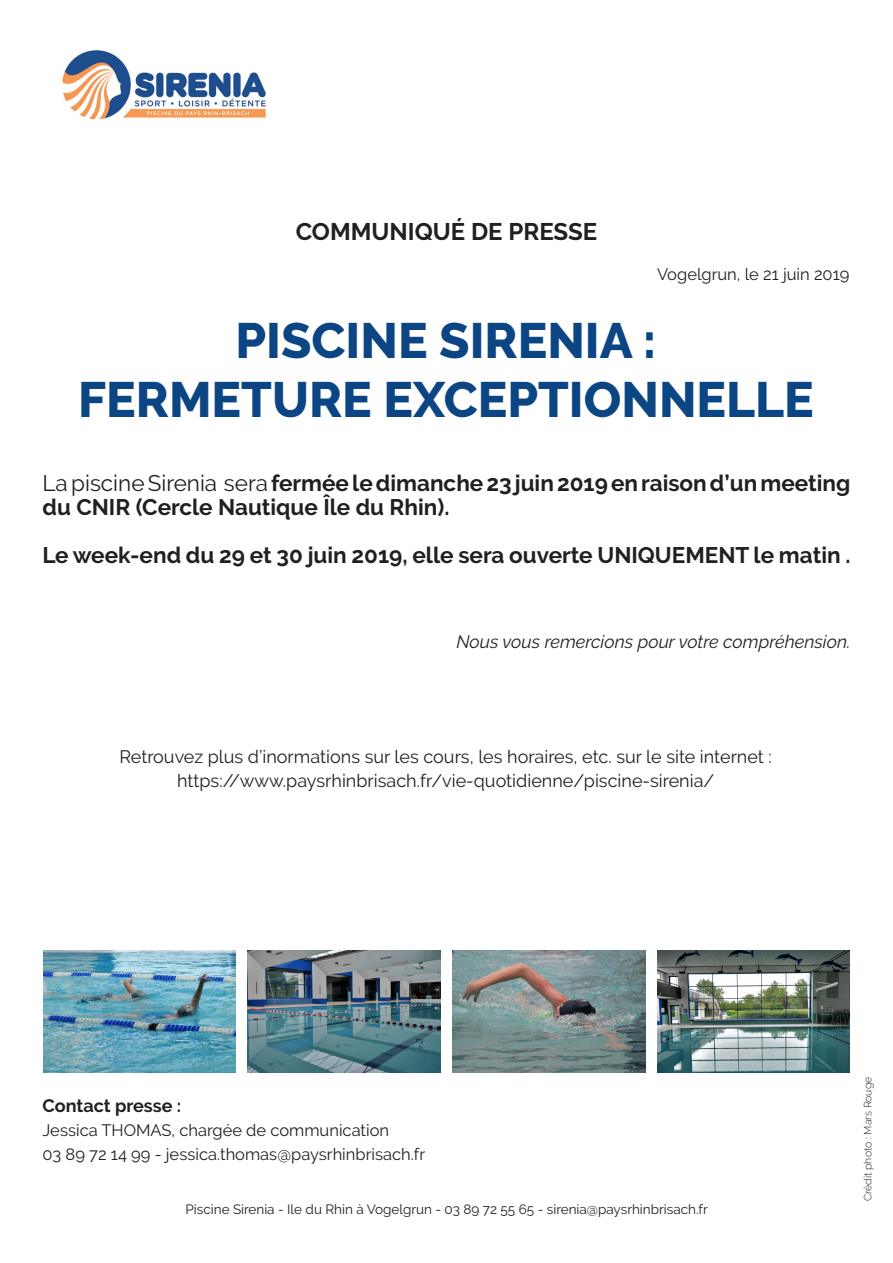
<style>
.page{position:relative;width:893px;height:1263px;background:#fff}
.page>*{position:absolute;margin:0;border:0;box-sizing:border-box;transform-origin:0 0}
.t1{font:800 49.5px "Raleway";color:#0b4584}
.t2{font:700 24px "Raleway";color:#231f20}
.t3{font:700 22.5px/24px "Raleway";color:#231f20}
.t4{font:18px "Raleway";color:#231f20}
.t5{font:italic 18px "Raleway";color:#231f20}
.t6{font:700 18px "Raleway";color:#231f20}
.t7{font:16.5px "Raleway";color:#231f20}
.t8{font:13.5px "Raleway";color:#231f20}
.t9{font:300 10.5px "Raleway";color:#231f20}
.s1{font-weight:400}
</style>
<div class="page">
<img style="left:62px;top:50px;width:204px;height:70px">
<img style="left:43px;top:950px;width:193px;height:122px">
<img style="left:248px;top:950px;width:193px;height:122px">
<img style="left:453px;top:950px;width:192px;height:122px">
<img style="left:657px;top:950px;width:193px;height:122px">
<p class="t2" style="left:296px;top:218px;width:303px">COMMUNIQUÉ DE PRESSE</p>
<p class="t7" style="left:657px;top:265px;width:194px">Vogelgrun, le 21 juin 2019</p>
<p class="t1" style="left:235px;top:312px;width:423px">PISCINE SIRENIA :</p>
<p class="t1" style="left:78px;top:372px;width:737px">FERMETURE EXCEPTIONNELLE</p>
<p class="t3" style="left:43px;top:471px;width:809px"><span class="s1">La piscine Sirenia sera</span> fermée le dimanche 23 juin 2019 en raison d’un meeting du CNIR (Cercle Nautique Île du Rhin).</p>
<p class="t3" style="left:43px;top:543px;width:809px">Le week-end du 29 et 30 juin 2019, elle sera ouverte UNIQUEMENT le matin .</p>
<p class="t5" style="left:456px;top:632px;width:396px">Nous vous remercions pour votre compréhension.</p>
<p class="t4" style="left:119px;top:746px;width:654px">Retrouvez plus d’inormations sur les cours, les horaires, etc. sur le site internet :</p>
<p class="t4" style="left:177px;top:770px;width:539px">https://www.paysrhinbrisach.fr/vie-quotidienne/piscine-sirenia/</p>
<p class="t6" style="left:43px;top:1095px;width:140px">Contact presse :</p>
<p class="t7" style="left:43px;top:1120px;width:348px">Jessica THOMAS, chargée de communication</p>
<p class="t7" style="left:43px;top:1144px;width:384px">03 89 72 14 99 - jessica.thomas@paysrhinbrisach.fr</p>
<p class="t8" style="left:186px;top:1201px;width:524px">Piscine Sirenia - Ile du Rhin à Vogelgrun - 03 89 72 55 65 - sirenia@paysrhinbrisach.fr</p>
<p class="t9" style="left:862px;top:1201px;width:126px;rotate:-90deg">Crédit photo : Mars Rouge</p>
</div>
